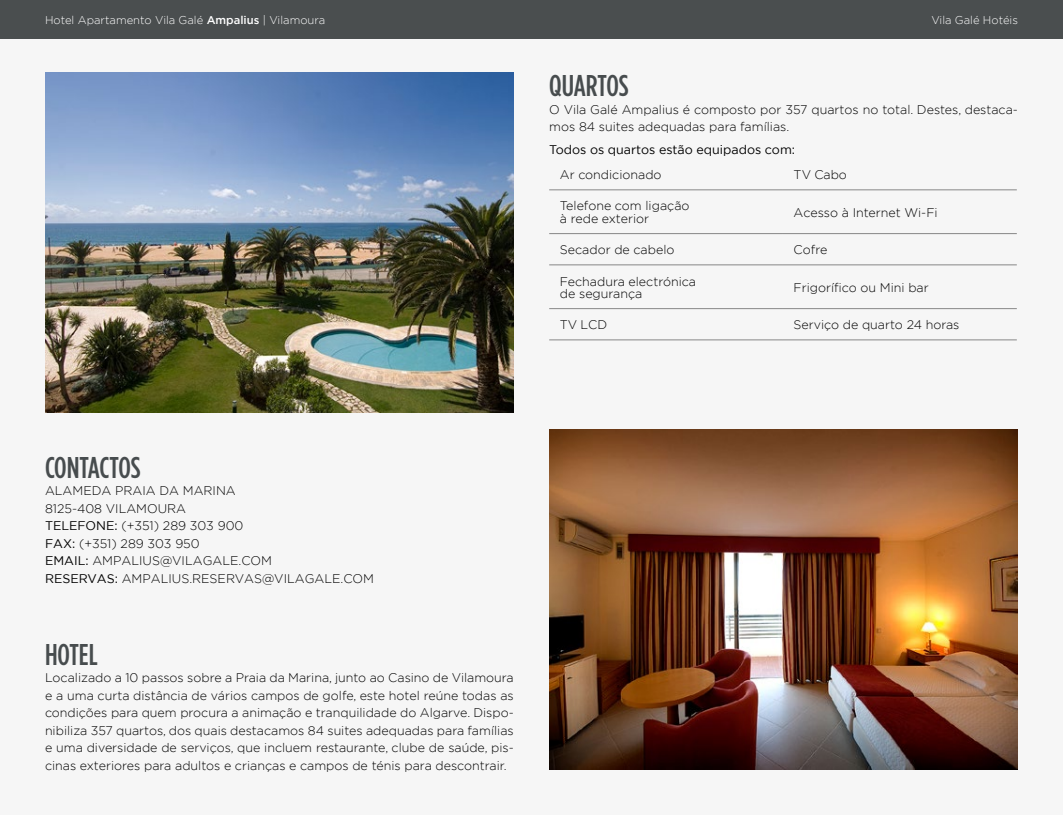
<style>
.page{position:relative;width:1063px;height:815px;background:#f6f6f6}
.page>*{position:absolute;margin:0;border:0;box-sizing:border-box;transform-origin:0 0}
.t1{font:500 30px "Gotham Condensed";letter-spacing:-.005em;color:#474c4e}
.t2{font:300 12.5px/17.5px "Gotham";color:#000}
.t3{font:12.5px "Gotham";color:#000}
.t4{font:300 11.25px "Gotham";color:#fff}
.s1{font-weight:500}
.s2{font-weight:400}
</style>
<div class="page">
<div style="left:0;top:0;width:1063px;height:38px;background:#4a4e4f"></div>
<img style="left:45px;top:72px;width:469px;height:341px">
<img style="left:550px;top:429px;width:468px;height:341px">
<hr style="left:549px;top:190px;width:234px;height:1px;background:#878787">
<hr style="left:783px;top:190px;width:234px;height:1px;background:#878787">
<hr style="left:549px;top:233px;width:234px;height:1px;background:#878787">
<hr style="left:783px;top:233px;width:234px;height:1px;background:#878787">
<hr style="left:549px;top:265px;width:234px;height:1px;background:#878787">
<hr style="left:783px;top:265px;width:234px;height:1px;background:#878787">
<hr style="left:549px;top:308px;width:234px;height:1px;background:#878787">
<hr style="left:783px;top:308px;width:234px;height:1px;background:#878787">
<hr style="left:549px;top:340px;width:234px;height:1px;background:#878787">
<hr style="left:783px;top:340px;width:234px;height:1px;background:#878787">
<p class="t4" style="left:45px;top:13px;width:282px">Hotel Apartamento Vila Galé <span class="s1">Ampalius</span> | Vilamoura</p>
<p class="t4" style="left:931px;top:13px;width:88px">Vila Galé Hotéis</p>
<h1 class="t1" style="left:549px;top:68px;width:81px">QUARTOS</h1>
<p class="t2" style="left:549px;top:100px;width:470px">O Vila Galé Ampalius é composto por 357 quartos no total. Destes, destaca&shy;mos 84 suites adequadas para famílias.</p>
<p class="t3" style="left:549px;top:141px;width:247px">Todos os quartos estão equipados com:</p>
<p class="t2" style="left:560px;top:166px;width:103px">Ar condicionado</p>
<p class="t2" style="left:794px;top:166px;width:55px">TV Cabo</p>
<p class="t2" style="left:560px;top:199px;width:131px;line-height:12.5px">Telefone com ligação à rede exterior</p>
<p class="t2" style="left:794px;top:203px;width:146px">Acesso à Internet Wi-Fi</p>
<p class="t2" style="left:560px;top:241px;width:116px">Secador de cabelo</p>
<p class="t2" style="left:794px;top:241px;width:35px">Cofre</p>
<p class="t2" style="left:560px;top:274px;width:138px;line-height:12.5px">Fechadura electrónica de segurança</p>
<p class="t2" style="left:794px;top:278px;width:137px">Frigorífico ou Mini bar</p>
<p class="t2" style="left:560px;top:316px;width:49px">TV LCD</p>
<p class="t2" style="left:794px;top:316px;width:167px">Serviço de quarto 24 horas</p>
<h1 class="t1" style="left:45px;top:450px;width:97px">CONTACTOS</h1>
<p class="t2" style="left:45px;top:482px;width:331px">ALAMEDA PRAIA DA MARINA<br>8125-408 VILAMOURA<br><span class="s2">TELEFONE:</span> (+351) 289 303 900<br><span class="s2">FAX:</span> (+351) 289 303 950<br><span class="s2">EMAIL:</span> AMPALIUS@VILAGALE.COM<br><span class="s2">RESERVAS:</span> AMPALIUS.RESERVAS@VILAGALE.COM</p>
<h1 class="t1" style="left:45px;top:637px;width:54px">HOTEL</h1>
<p class="t2" style="left:45px;top:669px;width:470px;text-align:justify">Localizado a 10 passos sobre a Praia da Marina, junto ao Casino de Vilamoura e a uma curta distância de vários campos de golfe, este hotel reúne todas as condições para quem procura a animação e tranquilidade do Algarve. Dispo&shy;nibiliza 357 quartos, dos quais destacamos 84 suites adequadas para famílias e uma diversidade de serviços, que incluem restaurante, clube de saúde, pis&shy;cinas exteriores para adultos e crianças e campos de ténis para descontrair.</p>
</div>
